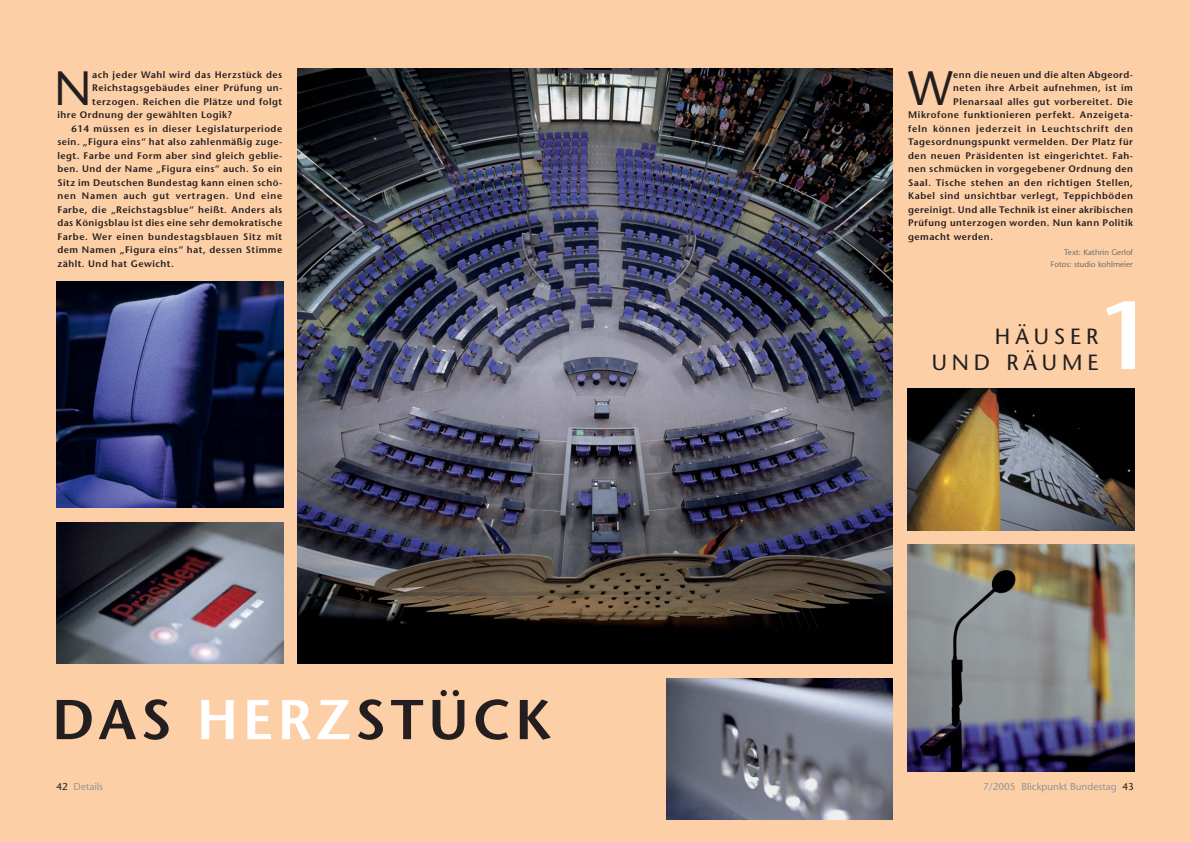
<style>
.page{position:relative;width:1191px;height:842px;background:#fff}
.page>*{position:absolute;margin:0;border:0;box-sizing:border-box;transform-origin:0 0}
.t1{font:600 95px "Stone Sans";color:#fff}
.t2{font:600 56px "Stone Sans";letter-spacing:.08em;color:#231f20}
.t3{font:48.1px "Stone Sans";color:#231f20}
.t4{font:22px/26px "Stone Sans";letter-spacing:.225em;color:#231f20;text-align:right}
.t5{font:10px "Stone Sans";color:#939598}
.t6{font:600 9.5px "Stone Sans";letter-spacing:.05em;color:#231f20}
.t7{font:600 9.5px "Stone Sans";letter-spacing:.08em;color:#231f20}
.t8{font:8px/12px "Stone Sans";color:#6d6e70;text-align:right}
.s1{color:#fff}
.s2{color:#231f20}
</style>
<div class="page">
<div style="left:0;top:0;width:1190px;height:842px;background:#fdcfa6"></div>
<img style="left:297px;top:68px;width:596px;height:596px">
<img style="left:56px;top:281px;width:227px;height:227px">
<img style="left:56px;top:522px;width:227px;height:142px">
<img style="left:907px;top:389px;width:227px;height:142px">
<img style="left:666px;top:678px;width:227px;height:142px">
<img style="left:907px;top:545px;width:227px;height:226px">
<h3 class="t3" style="left:54px;top:69px;width:39px">N</h3>
<p class="t6" style="left:92px;top:71px;width:192px">ach jeder Wahl wird das Herzstück des</p>
<p class="t6" style="left:92px;top:84px;width:192px">Reichstagsgebäudes einer Prüfung un-</p>
<p class="t6" style="left:92px;top:98px;width:192px">terzogen. Reichen die Plätze und folgt</p>
<p class="t6" style="left:57px;top:111px;width:176px">ihre Ordnung der gewählten Logik?</p>
<p class="t6" style="left:72px;top:125px;width:212px">614 müssen es in dieser Legislaturperiode</p>
<p class="t6" style="left:57px;top:138px;width:226px">sein. „Figura eins“ hat also zahlenmäßig zuge-</p>
<p class="t6" style="left:57px;top:152px;width:226px">legt. Farbe und Form aber sind gleich geblie-</p>
<p class="t6" style="left:57px;top:165px;width:226px">ben. Und der Name „Figura eins“ auch. So ein</p>
<p class="t6" style="left:57px;top:179px;width:226px">Sitz im Deutschen Bundestag kann einen schö-</p>
<p class="t7" style="left:57px;top:192px;width:226px">nen Namen auch gut vertragen. Und eine</p>
<p class="t6" style="left:57px;top:206px;width:226px">Farbe, die „Reichstagsblue“ heißt. Anders als</p>
<p class="t6" style="left:57px;top:219px;width:226px">das Königsblau ist dies eine sehr demokratische</p>
<p class="t6" style="left:57px;top:233px;width:226px">Farbe. Wer einen bundestagsblauen Sitz mit</p>
<p class="t6" style="left:57px;top:246px;width:226px">dem Namen „Figura eins“ hat, dessen Stimme</p>
<p class="t6" style="left:57px;top:260px;width:118px">zählt. Und hat Gewicht.</p>
<h2 class="t2" style="left:52px;top:698px;width:501px">DAS <span class="s1">HERZ</span>STÜCK</h2>
<h3 class="t3" style="left:908px;top:69px;width:46px">W</h3>
<p class="t6" style="left:953px;top:71px;width:181px">enn die neuen und die alten Abgeord-</p>
<p class="t6" style="left:953px;top:84px;width:181px">neten ihre Arbeit aufnehmen, ist im</p>
<p class="t6" style="left:953px;top:98px;width:181px">Plenarsaal alles gut vorbereitet. Die</p>
<p class="t6" style="left:908px;top:111px;width:226px">Mikrofone funktionieren perfekt. Anzeigeta-</p>
<p class="t7" style="left:908px;top:125px;width:226px">feln können jederzeit in Leuchtschrift den</p>
<p class="t6" style="left:908px;top:138px;width:226px">Tagesordnungspunkt vermelden. Der Platz für</p>
<p class="t6" style="left:908px;top:152px;width:226px">den neuen Präsidenten ist eingerichtet. Fah-</p>
<p class="t6" style="left:908px;top:165px;width:226px">nen schmücken in vorgegebener Ordnung den</p>
<p class="t6" style="left:908px;top:179px;width:226px">Saal. Tische stehen an den richtigen Stellen,</p>
<p class="t6" style="left:908px;top:192px;width:226px">Kabel sind unsichtbar verlegt, Teppichböden</p>
<p class="t6" style="left:908px;top:206px;width:226px">gereinigt. Und alle Technik ist einer akribischen</p>
<p class="t6" style="left:908px;top:219px;width:226px">Prüfung unterzogen worden. Nun kann Politik</p>
<p class="t6" style="left:908px;top:233px;width:86px">gemacht werden.</p>
<p class="t8" style="left:1050px;top:247px;width:84px">Text: Kathrin Gerlof<br>Fotos: studio kohlmeier</p>
<h3 class="t4" style="left:931px;top:325px;width:168px">HÄUSER<br>UND RÄUME</h3>
<h1 class="t1" style="left:1097px;top:299px;width:56px">1</h1>
<p class="t5" style="left:56px;top:783px;width:48px"><span class="s2">42</span> Details</p>
<p class="t5" style="left:983px;top:783px;width:152px">7/2005 Blickpunkt Bundestag <span class="s2">43</span></p>
</div>
